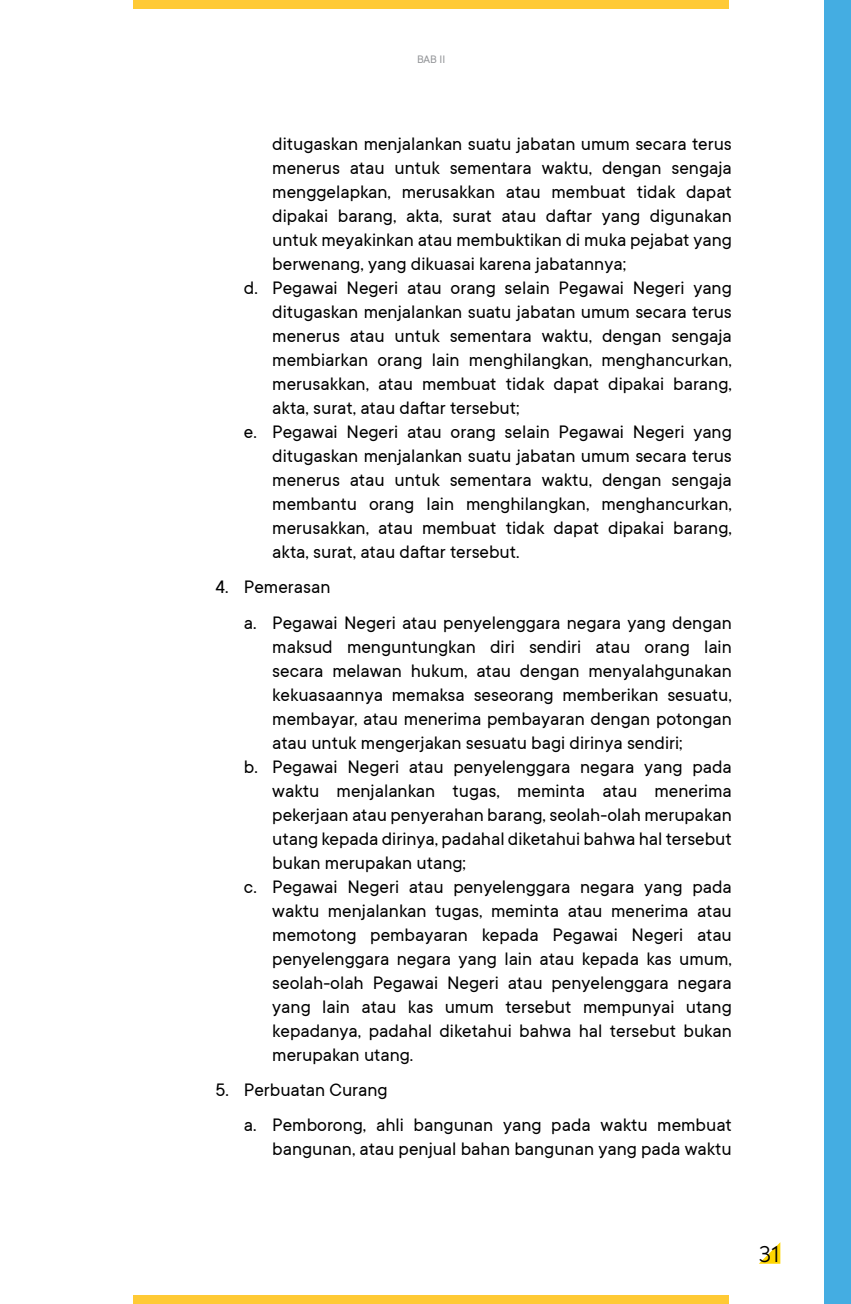
<style>
.page{position:relative;width:851px;height:1304px;background:#fff}
.page>*{position:absolute;margin:0;border:0;box-sizing:border-box;transform-origin:0 0}
.t1{font:24px "Noah";color:#000}
.t2{font:20px/35.4px "TT Commons";color:#000}
.t3{font:12px "TT Commons";color:#939598}
</style>
<div class="page">
<svg style="left:759px;top:1242px;width:21px;height:22px"></svg>
<div style="left:823px;top:0;width:27px;height:1304px;background:#44ade2"></div>
<div style="left:133px;top:1295px;width:595px;height:9px;background:#ffca35"></div>
<div style="left:133px;top:0;width:595px;height:9px;background:#ffca35"></div>
<p class="t3" style="left:417px;top:53px;width:30px">BAB II</p>
<p class="t2" style="left:272px;top:126px;width:461px">ditugaskan menjalankan suatu jabatan umum secara terus</p>
<p class="t2" style="left:272px;top:150px;width:461px">menerus atau untuk sementara waktu, dengan sengaja</p>
<p class="t2" style="left:272px;top:174px;width:461px">menggelapkan, merusakkan atau membuat tidak dapat</p>
<p class="t2" style="left:272px;top:198px;width:461px">dipakai barang, akta, surat atau daftar yang digunakan</p>
<p class="t2" style="left:272px;top:222px;width:461px">untuk meyakinkan atau membuktikan di muka pejabat yang</p>
<p class="t2" style="left:272px;top:246px;width:355px">berwenang, yang dikuasai karena jabatannya;</p>
<p class="t2" style="left:244px;top:270px;width:489px">d. Pegawai Negeri atau orang selain Pegawai Negeri yang</p>
<p class="t2" style="left:272px;top:294px;width:461px">ditugaskan menjalankan suatu jabatan umum secara terus</p>
<p class="t2" style="left:272px;top:318px;width:461px">menerus atau untuk sementara waktu, dengan sengaja</p>
<p class="t2" style="left:272px;top:342px;width:461px">membiarkan orang lain menghilangkan, menghancurkan,</p>
<p class="t2" style="left:272px;top:366px;width:461px">merusakkan, atau membuat tidak dapat dipakai barang,</p>
<p class="t2" style="left:272px;top:390px;width:249px">akta, surat, atau daftar tersebut;</p>
<p class="t2" style="left:244px;top:414px;width:489px">e. Pegawai Negeri atau orang selain Pegawai Negeri yang</p>
<p class="t2" style="left:272px;top:438px;width:461px">ditugaskan menjalankan suatu jabatan umum secara terus</p>
<p class="t2" style="left:272px;top:462px;width:461px">menerus atau untuk sementara waktu, dengan sengaja</p>
<p class="t2" style="left:272px;top:486px;width:461px">membantu orang lain menghilangkan, menghancurkan,</p>
<p class="t2" style="left:272px;top:510px;width:461px">merusakkan, atau membuat tidak dapat dipakai barang,</p>
<p class="t2" style="left:272px;top:534px;width:249px">akta, surat, atau daftar tersebut.</p>
<p class="t2" style="left:244px;top:570px;width:489px;text-indent:-28px">4. Pemerasan<br>a. Pegawai Negeri atau penyelenggara negara yang dengan</p>
<p class="t2" style="left:272px;top:629px;width:461px">maksud menguntungkan diri sendiri atau orang lain</p>
<p class="t2" style="left:272px;top:653px;width:461px">secara melawan hukum, atau dengan menyalahgunakan</p>
<p class="t2" style="left:272px;top:677px;width:461px">kekuasaannya memaksa seseorang memberikan sesuatu,</p>
<p class="t2" style="left:272px;top:701px;width:461px">membayar, atau menerima pembayaran dengan potongan</p>
<p class="t2" style="left:272px;top:725px;width:412px">atau untuk mengerjakan sesuatu bagi dirinya sendiri;</p>
<p class="t2" style="left:244px;top:749px;width:489px">b. Pegawai Negeri atau penyelenggara negara yang pada</p>
<p class="t2" style="left:272px;top:773px;width:461px">waktu menjalankan tugas, meminta atau menerima</p>
<p class="t2" style="left:272px;top:797px;width:461px">pekerjaan atau penyerahan barang, seolah-olah merupakan</p>
<p class="t2" style="left:272px;top:821px;width:461px">utang kepada dirinya, padahal diketahui bahwa hal tersebut</p>
<p class="t2" style="left:272px;top:845px;width:195px">bukan merupakan utang;</p>
<p class="t2" style="left:244px;top:869px;width:489px">c. Pegawai Negeri atau penyelenggara negara yang pada</p>
<p class="t2" style="left:272px;top:893px;width:461px">waktu menjalankan tugas, meminta atau menerima atau</p>
<p class="t2" style="left:272px;top:917px;width:461px">memotong pembayaran kepada Pegawai Negeri atau</p>
<p class="t2" style="left:272px;top:941px;width:461px">penyelenggara negara yang lain atau kepada kas umum,</p>
<p class="t2" style="left:272px;top:965px;width:461px">seolah-olah Pegawai Negeri atau penyelenggara negara</p>
<p class="t2" style="left:272px;top:989px;width:461px">yang lain atau kas umum tersebut mempunyai utang</p>
<p class="t2" style="left:272px;top:1013px;width:461px">kepadanya, padahal diketahui bahwa hal tersebut bukan</p>
<p class="t2" style="left:272px;top:1037px;width:142px">merupakan utang.</p>
<p class="t2" style="left:244px;top:1072px;width:489px;text-indent:-28px">5. Perbuatan Curang<br>a. Pemborong, ahli bangunan yang pada waktu membuat</p>
<p class="t2" style="left:272px;top:1132px;width:461px">bangunan, atau penjual bahan bangunan yang pada waktu</p>
<p class="t1" style="left:758px;top:1240px;width:22px">31</p>
</div>
